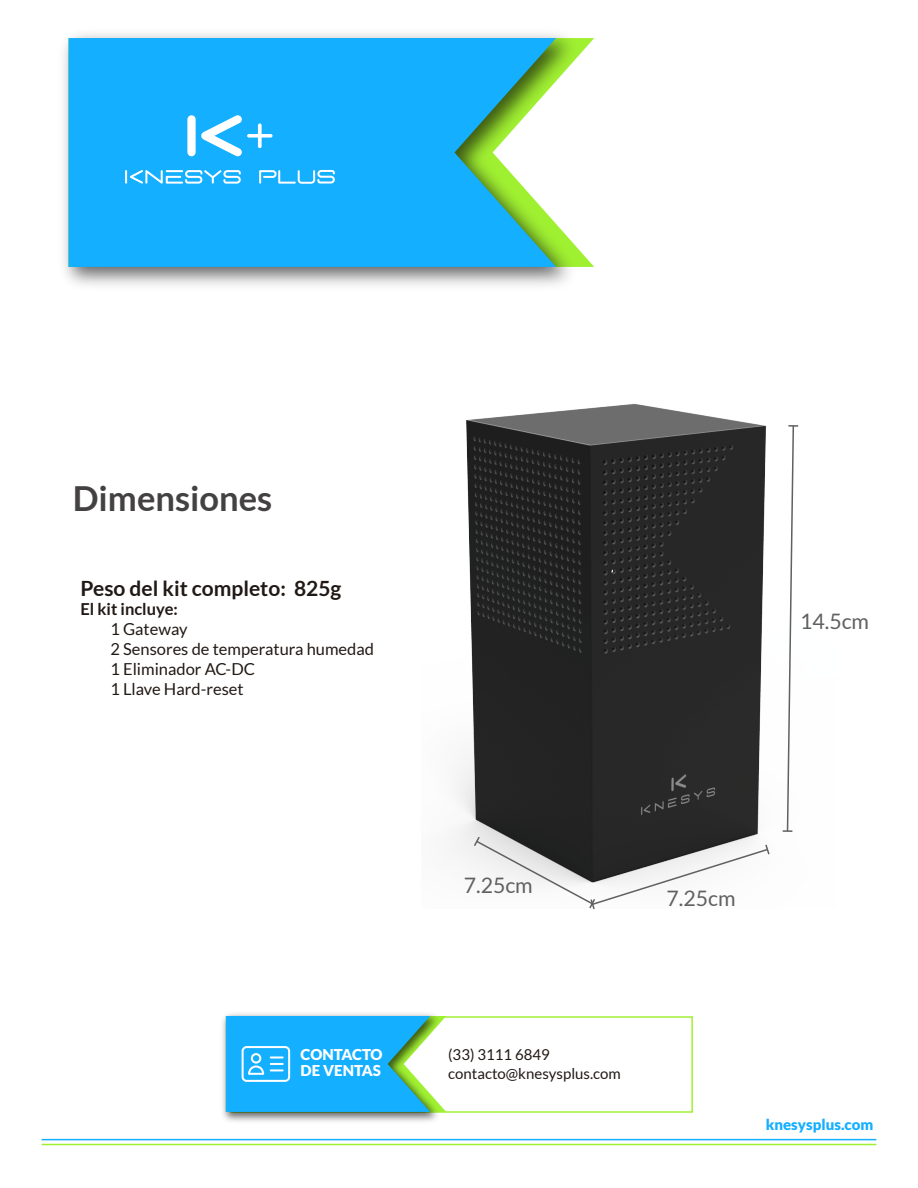
<style>
.page{position:relative;width:918px;height:1188px;background:#fff}
.page>*{position:absolute;margin:0;border:0;box-sizing:border-box;transform-origin:0 0}
.t1{font:700 34.5px "Lato";color:#434142}
.t2{font:21.3px "Lato";color:#606060}
.t3{font:700 21px "Lato";color:#211915}
.t4{font:16.5px/19.8px "Lato";color:#211915}
.t5{font:700 16.5px "Lato";color:#211915}
.t6{font:15px/19.5px "Lato";color:#211915}
.t7{font:900 15px/16.5px "Lato";color:#fff}
.t8{font:900 15px "Lato";color:#14afff}
</style>
<div class="page">
<img style="left:63px;top:33px;width:523px;height:253px">
<svg style="left:69px;top:38px;width:487px;height:229px;background:#25b3f0"></svg>
<svg style="left:187px;top:115px;width:86px;height:41px"></svg>
<svg style="left:125px;top:170px;width:116px;height:14px"></svg>
<svg style="left:259px;top:170px;width:76px;height:14px"></svg>
<img style="left:452px;top:403px;width:347px;height:461px">
<svg style="left:783px;top:424px;width:15px;height:409px"></svg>
<svg style="left:474px;top:837px;width:296px;height:72px"></svg>
<hr style="left:42px;top:1139px;width:834px;height:1px;background:#14afff">
<hr style="left:42px;top:1144px;width:834px;height:1px;background:#a0f032">
<div style="left:230px;top:1016px;width:463px;height:97px;border:2px solid #a0f032"></div>
<img style="left:222px;top:1013px;width:224px;height:109px">
<svg style="left:226px;top:1016px;width:220px;height:96px;background:#37b9ef"></svg>
<hr style="left:270px;top:1056px;width:14px;height:3px;background:#fff">
<h1 class="t1" style="left:73px;top:479px;width:201px">Dimensiones</h1>
<p class="t3" style="left:80px;top:576px;width:263px">Peso del kit completo: 825g</p>
<p class="t5" style="left:80px;top:600px;width:99px">El kit incluye:</p>
<p class="t4" style="left:110px;top:619px;width:265px">1 Gateway<br>2 Sensores de temperatura humedad<br>1 Eliminador AC-DC<br>1 Llave Hard-reset</p>
<p class="t2" style="left:800px;top:610px;width:71px">14.5cm</p>
<p class="t2" style="left:464px;top:874px;width:71px">7.25cm</p>
<p class="t2" style="left:666px;top:887px;width:71px">7.25cm</p>
<p class="t7" style="left:301px;top:1046px;width:83px">CONTACTO<br>DE VENTAS</p>
<p class="t6" style="left:448px;top:1044px;width:174px">(33) 3111 6849 contacto@knesysplus.com</p>
<p class="t8" style="left:766px;top:1116px;width:109px">knesysplus.com</p>
</div>
